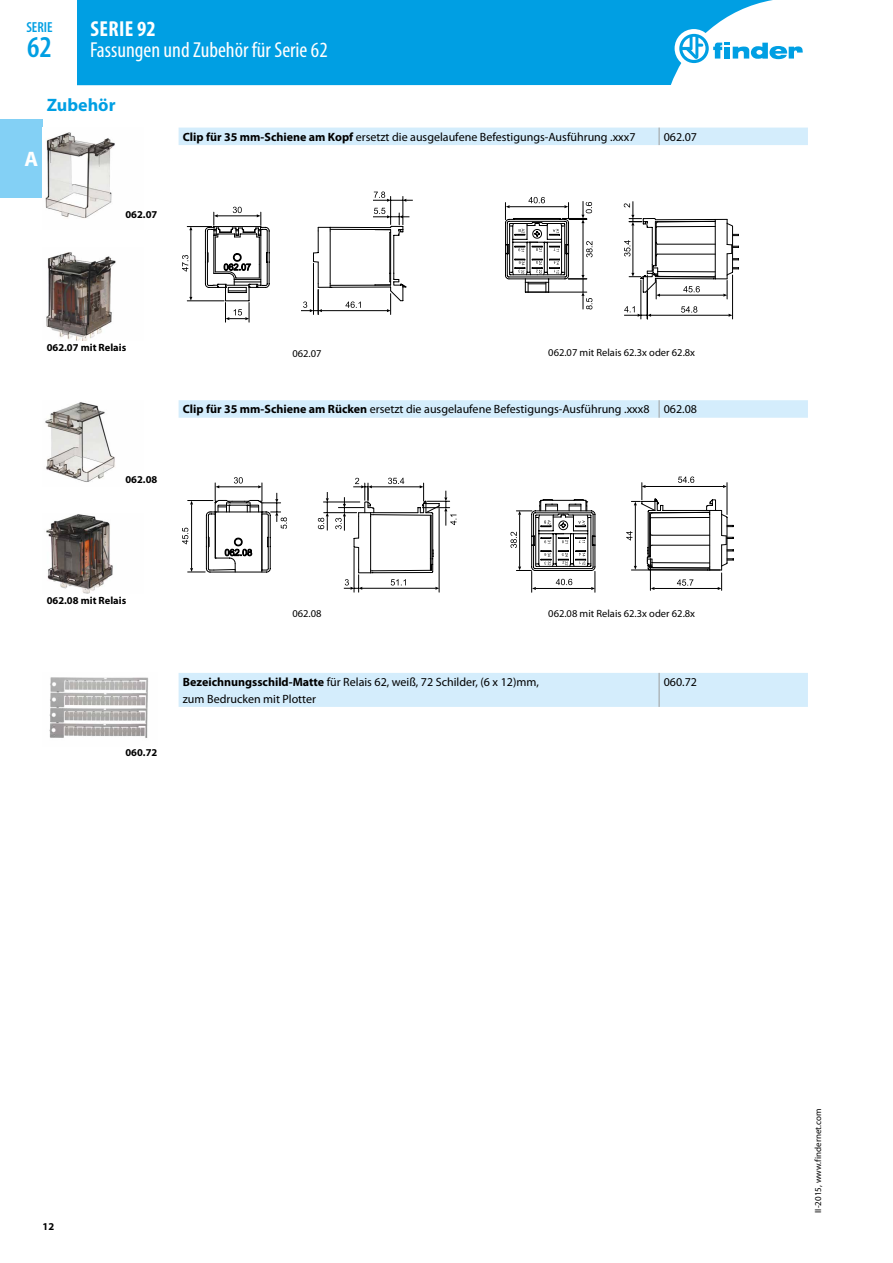
<style>
.page{position:relative;width:893px;height:1263px;background:#fff}
.page>*{position:absolute;margin:0;border:0;box-sizing:border-box;transform-origin:0 0}
.t1{font:600 condensed 30.3px "Myriad Pro";color:#009fe3}
.t2{font:condensed 21.75px "Myriad Pro";color:#fff}
.t3{font:700 condensed 21.75px "Myriad Pro";letter-spacing:.02em;color:#fff}
.t4{font:700 21px "Myriad Pro";color:#fff}
.t5{font:700 18px "Myriad Pro";color:#009fe3}
.t6{font:600 condensed 14.55px "Myriad Pro";color:#009fe3}
.t7{font:12px/16.2px "Myriad Pro";color:#000}
.t8{font:10.5px "Myriad Pro";color:#000}
.t9{font:700 10.5px "Myriad Pro";color:#000}
.t10{font:9px "Myriad Pro";color:#000}
.s1{font-weight:700}
</style>
<div class="page">
<div style="left:0;top:119px;width:43px;height:79px;background:#83d0f5"></div>
<svg style="left:179px;top:128px;width:629px;height:579px"></svg>
<hr style="left:659px;top:673px;width:1px;height:34px;background:#9d9d9c">
<svg style="left:659px;top:128px;width:1px;height:17px"></svg>
<svg style="left:659px;top:400px;width:1px;height:18px"></svg>
<img style="left:45px;top:132px;width:70px;height:86px">
<img style="left:46px;top:252px;width:70px;height:89px">
<svg style="left:182px;top:207px;width:88px;height:115px"></svg>
<svg style="left:301px;top:191px;width:112px;height:123px"></svg>
<svg style="left:505px;top:197px;width:88px;height:112px"></svg>
<svg style="left:624px;top:201px;width:115px;height:118px"></svg>
<img style="left:45px;top:402px;width:70px;height:80px">
<img style="left:46px;top:514px;width:67px;height:80px">
<svg style="left:182px;top:477px;width:105px;height:96px"></svg>
<hr style="left:324px;top:512px;width:33px;height:1px;background:#000">
<hr style="left:323px;top:502px;width:37px;height:1px;background:#000">
<svg style="left:318px;top:492px;width:11px;height:38px"></svg>
<svg style="left:335px;top:478px;width:121px;height:114px"></svg>
<svg style="left:510px;top:499px;width:86px;height:93px"></svg>
<svg style="left:626px;top:476px;width:108px;height:114px"></svg>
<img style="left:49px;top:677px;width:100px;height:61px">
<div style="left:77px;top:0;width:696px;height:85px;background:#009fe3"></div>
<div style="left:675px;top:29px;width:38px;height:39px;background:#fff;border-radius:50%"></div>
<svg style="left:679px;top:34px;width:124px;height:29px"></svg>
<p class="t6" style="left:26px;top:19px;width:28px">SERIE</p>
<h1 class="t1" style="left:27px;top:30px;width:26px">62</h1>
<h2 class="t3" style="left:90px;top:16px;width:67px">SERIE 92</h2>
<h2 class="t2" style="left:90px;top:37px;width:239px">Fassungen und Zubehör für Serie 62</h2>
<h3 class="t5" style="left:47px;top:93px;width:70px">Zubehör</h3>
<h3 class="t4" style="left:24px;top:146px;width:15px">A</h3>
<p class="t9" style="left:125px;top:208px;width:33px">062.07</p>
<p class="t7" style="left:183px;top:128px;width:454px"><span class="s1">Clip für 35 mm-Schiene am Kopf</span> ersetzt die ausgelaufene Befestigungs-Ausführung .xxx7</p>
<p class="t7" style="left:664px;top:128px;width:35px">062.07</p>
<p class="t9" style="left:47px;top:340px;width:81px">062.07 mit Relais</p>
<p class="t9" style="left:125px;top:473px;width:33px">062.08</p>
<p class="t8" style="left:292px;top:347px;width:31px">062.07</p>
<p class="t8" style="left:548px;top:346px;width:148px">062.07 mit Relais 62.3x oder 62.8x</p>
<p class="t7" style="left:183px;top:401px;width:516px"><span class="s1">Clip für 35 mm-Schiene am Rücken</span> ersetzt die ausgelaufene Befestigungs-Ausführung .xxx8 062.08</p>
<p class="t9" style="left:47px;top:593px;width:81px">062.08 mit Relais</p>
<p class="t9" style="left:125px;top:746px;width:33px">060.72</p>
<p class="t8" style="left:292px;top:607px;width:31px">062.08</p>
<p class="t8" style="left:548px;top:607px;width:148px">062.08 mit Relais 62.3x oder 62.8x</p>
<p class="t7" style="left:183px;top:674px;width:358px"><span class="s1">Bezeichnungsschild-Matte</span> für Relais 62, weiß, 72 Schilder, (6 x 12)mm, zum Bedrucken mit Plotter</p>
<p class="t7" style="left:664px;top:674px;width:35px">060.72</p>
<p class="t9" style="left:43px;top:1219px;width:13px">12</p>
<p class="t10" style="left:812px;top:1213px;width:105px;rotate:-90deg">II-2015, www.findernet.com</p>
</div>
